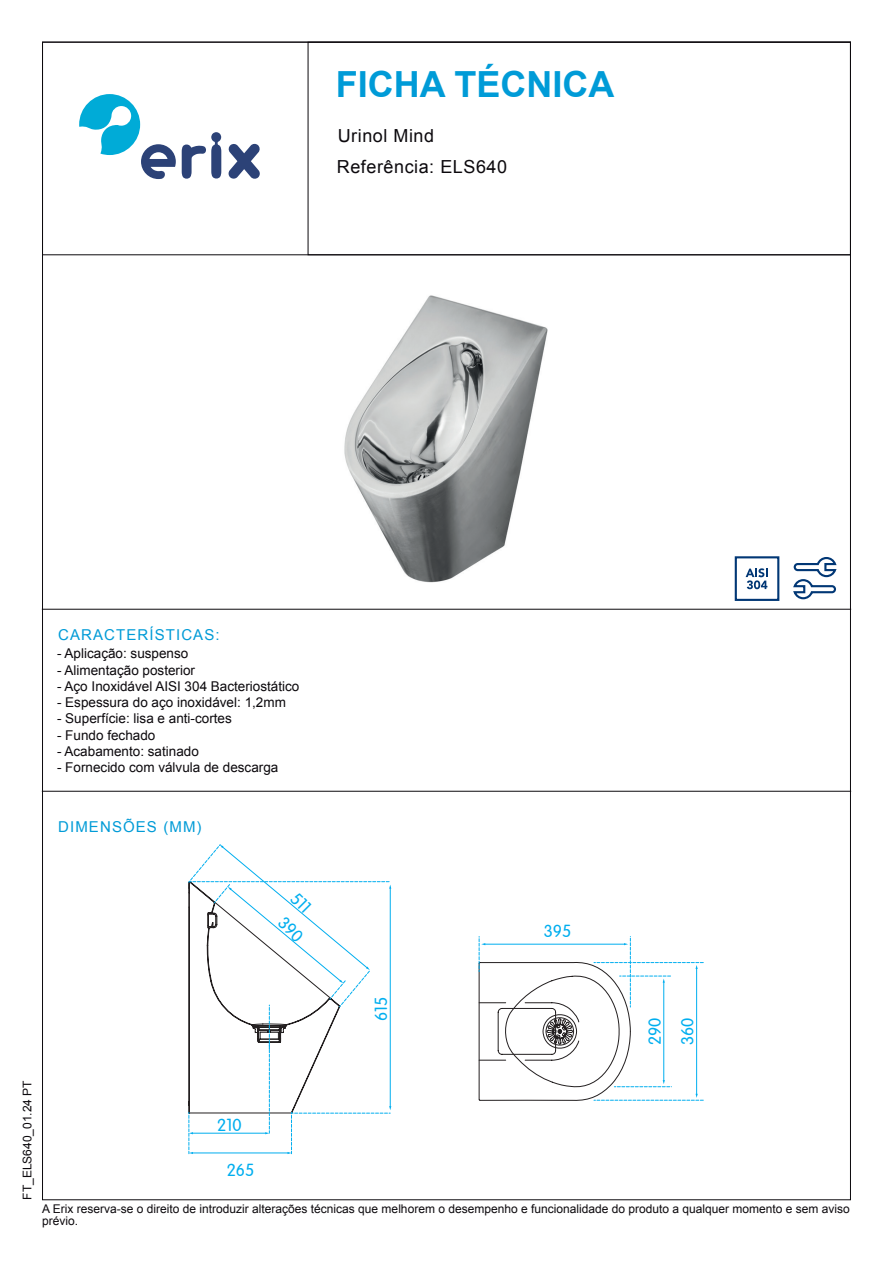
<style>
.page{position:relative;width:893px;height:1263px;background:#fff}
.page>*{position:absolute;margin:0;border:0;box-sizing:border-box;transform-origin:0 0}
.t1{font:700 36px "Arial";color:#009bd7}
.t2{font:18px "Arial";letter-spacing:.03em;color:#0c090d}
.t3{font:300 17.1px/32.8px "VAG Rounded LT";color:#00aeef}
.t4{font:15px "Arial";letter-spacing:.075em;color:#009bd7}
.t5{font:13.5px "Arial";color:#0c090d}
.t6{font:12px/12px "Arial";color:#0c090d}
</style>
<div class="page">
<img style="left:317px;top:255px;width:259px;height:354px">
<svg style="left:182px;top:132px;width:39px;height:47px"></svg>
<svg style="left:228px;top:143px;width:32px;height:36px"></svg>
<svg style="left:79px;top:94px;width:97px;height:85px"></svg>
<div style="left:308px;top:42px;width:543px;height:213px;border:1px solid #0c090d"></div>
<svg style="left:479px;top:936px;width:225px;height:165px"></svg>
<svg style="left:188px;top:844px;width:203px;height:310px"></svg>
<svg style="left:793px;top:557px;width:44px;height:43px"></svg>
<hr style="left:42px;top:609px;width:809px;height:1px;background:#0c090d">
<hr style="left:42px;top:791px;width:809px;height:1px;background:#0c090d">
<div style="left:735px;top:556px;width:44px;height:45px;border:2px solid #013775"></div>
<svg style="left:746px;top:568px;width:22px;height:21px"></svg>
<h1 class="t1" style="left:336px;top:61px;width:280px">FICHA TÉCNICA</h1>
<h2 class="t2" style="left:338px;top:124px;width:98px">Urinol Mind</h2>
<h2 class="t2" style="left:337px;top:154px;width:172px">Referência: ELS640</h2>
<p class="t4" style="left:58px;top:625px;width:163px">CARACTERÍSTICAS:</p>
<p class="t5" style="left:57px;top:645px;width:133px">- Aplicação: suspenso</p>
<p class="t5" style="left:57px;top:661px;width:140px">- Alimentação posterior</p>
<p class="t5" style="left:57px;top:677px;width:244px">- Aço Inoxidável AISI 304 Bacteriostático</p>
<p class="t5" style="left:57px;top:694px;width:230px">- Espessura do aço inoxidável: 1,2mm</p>
<p class="t5" style="left:57px;top:710px;width:176px">- Superfície: lisa e anti-cortes</p>
<p class="t5" style="left:57px;top:726px;width:100px">- Fundo fechado</p>
<p class="t5" style="left:57px;top:742px;width:143px">- Acabamento: satinado</p>
<p class="t5" style="left:57px;top:758px;width:223px">- Fornecido com válvula de descarga</p>
<p class="t4" style="left:58px;top:817px;width:145px">DIMENSÕES (MM)</p>
<p class="t3" style="left:308px;top:892px;width:29px;line-height:26px;text-indent:-8px;rotate:45deg">511<br>390</p>
<p class="t3" style="left:544px;top:915px;width:29px">395</p>
<p class="t3" style="left:365px;top:1021px;width:26px;rotate:-90deg">615</p>
<p class="t3" style="left:639px;top:1045px;width:29px;rotate:-90deg">290<br>360</p>
<p class="t6" style="left:21px;top:1200px;width:121px;rotate:-90deg">FT_ELS640_01.24 PT</p>
<p class="t3" style="left:217px;top:1109px;width:26px">210</p>
<p class="t3" style="left:227px;top:1154px;width:29px">265</p>
<p class="t6" style="left:42px;top:1203px;width:809px">A Erix reserva-se o direito de introduzir alterações técnicas que melhorem o desempenho e funcionalidade do produto a qualquer momento e sem aviso prévio.</p>
</div>
